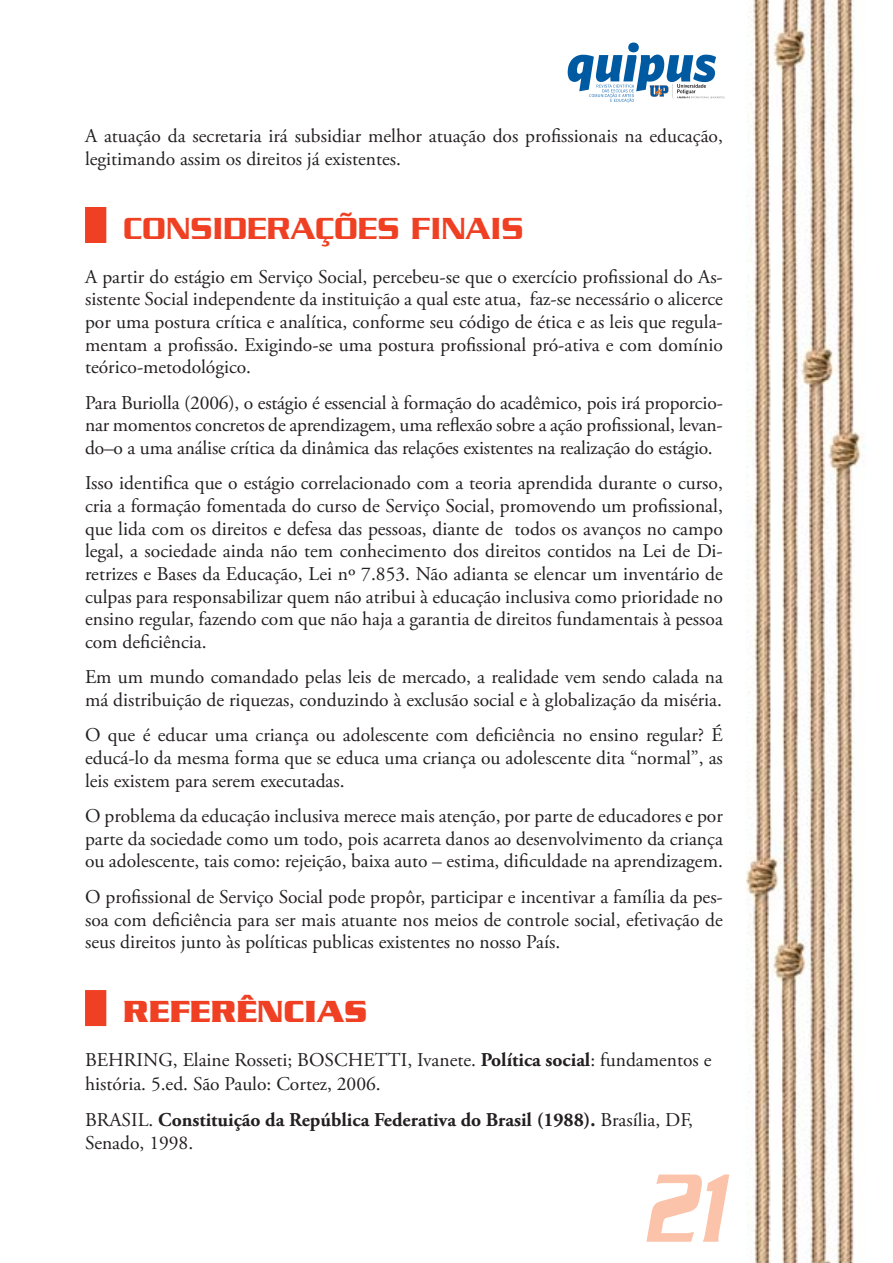
<style>
.page{position:relative;width:893px;height:1263px;background:#fff}
.page>*{position:absolute;margin:0;border:0;box-sizing:border-box;transform-origin:0 0}
.t1{font:italic 500 105px "Serpentine Std";color:#fbc4aa;scale:.7 1}
.t2{font:500 33px "Serpentine Std";color:#ef4023}
.t3{font:700 33px "Serpentine Std";color:#ef4023}
.t4{font:19.5px/22.6px "Adobe Garamond Pro";color:#231f20;text-align:justify}
.t5{font:700 19.5px/23.4px "Adobe Garamond Pro";color:#231f20}
.s1{font-weight:700}
.s2{font-weight:400}
</style>
<div class="page">
<img style="left:85px;top:0;width:780px;height:1263px">
<svg style="left:568px;top:43px;width:157px;height:60px"></svg>
<div style="left:85px;top:207px;width:21px;height:36px;background:#ef4023"></div>
<div style="left:85px;top:990px;width:21px;height:36px;background:#ef4023"></div>
<p class="t4" style="left:85px;top:126px;width:639px;line-height:23.4px">A atuação da secretaria irá subsidiar melhor atuação dos profissionais na educação, legitimando assim os direitos já existentes.</p>
<h2 class="t2" style="left:123px;top:218px;width:401px">CONSIDERAÇÕES FINAIS</h2>
<p class="t4" style="left:85px;top:267px;width:639px">A partir do estágio em Serviço Social, percebeu-se que o exercício profissional do As&shy;sistente Social independente da instituição a qual este atua, faz-se necessário o alicerce por uma postura crítica e analítica, conforme seu código de ética e as leis que regula&shy;mentam a profissão. Exigindo-se uma postura profissional pró-ativa e com domínio teórico-metodológico.</p>
<p class="t4" style="left:85px;top:393px;width:639px">Para Buriolla (2006), o estágio é essencial à formação do acadêmico, pois irá proporcio&shy;nar momentos concretos de aprendizagem, uma reflexão sobre a ação profissional, levan&shy;do–o a uma análise crítica da dinâmica das relações existentes na realização do estágio.</p>
<p class="t4" style="left:85px;top:474px;width:639px">Isso identifica que o estágio correlacionado com a teoria aprendida durante o curso, cria a formação fomentada do curso de Serviço Social, promovendo um profissional, que lida com os direitos e defesa das pessoas, diante de todos os avanços no campo legal, a sociedade ainda não tem conhecimento dos direitos contidos na Lei de Di&shy;retrizes e Bases da Educação, Lei nº 7.853. Não adianta se elencar um inventário de culpas para responsabilizar quem não atribui à educação inclusiva como prioridade no ensino regular, fazendo com que não haja a garantia de direitos fundamentais à pessoa com deficiência.</p>
<p class="t4" style="left:85px;top:668px;width:639px">Em um mundo comandado pelas leis de mercado, a realidade vem sendo calada na má distribuição de riquezas, conduzindo à exclusão social e à globalização da miséria.</p>
<p class="t4" style="left:85px;top:726px;width:639px">O que é educar uma criança ou adolescente com deficiência no ensino regular? É educá-lo da mesma forma que se educa uma criança ou adolescente dita “normal”, as leis existem para serem executadas.</p>
<p class="t4" style="left:85px;top:806px;width:639px">O problema da educação inclusiva merece mais atenção, por parte de educadores e por parte da sociedade como um todo, pois acarreta danos ao desenvolvimento da criança ou adolescente, tais como: rejeição, baixa auto – estima, dificuldade na aprendizagem.</p>
<p class="t4" style="left:85px;top:887px;width:639px">O profissional de Serviço Social pode propôr, participar e incentivar a família da pes&shy;soa com deficiência para ser mais atuante nos meios de controle social, efetivação de seus direitos junto às políticas publicas existentes no nosso País.</p>
<h2 class="t3" style="left:123px;top:1001px;width:245px">REFERÊNCIAS</h2>
<p class="t4" style="left:85px;top:1050px;width:628px;line-height:23.4px">BEHRING, Elaine Rosseti; BOSCHETTI, Ivanete. <span class="s1">Política social</span>: fundamentos e história. 5.ed. São Paulo: Cortez, 2006.</p>
<p class="t5" style="left:85px;top:1110px;width:609px"><span class="s2">BRASIL.</span> Constituição da República Federativa do Brasil (1988). <span class="s2">Brasília, DF,<br>Senado, 1998.</span></p>
<h1 class="t1" style="left:643px;top:1176px;width:118px">21</h1>
</div>
